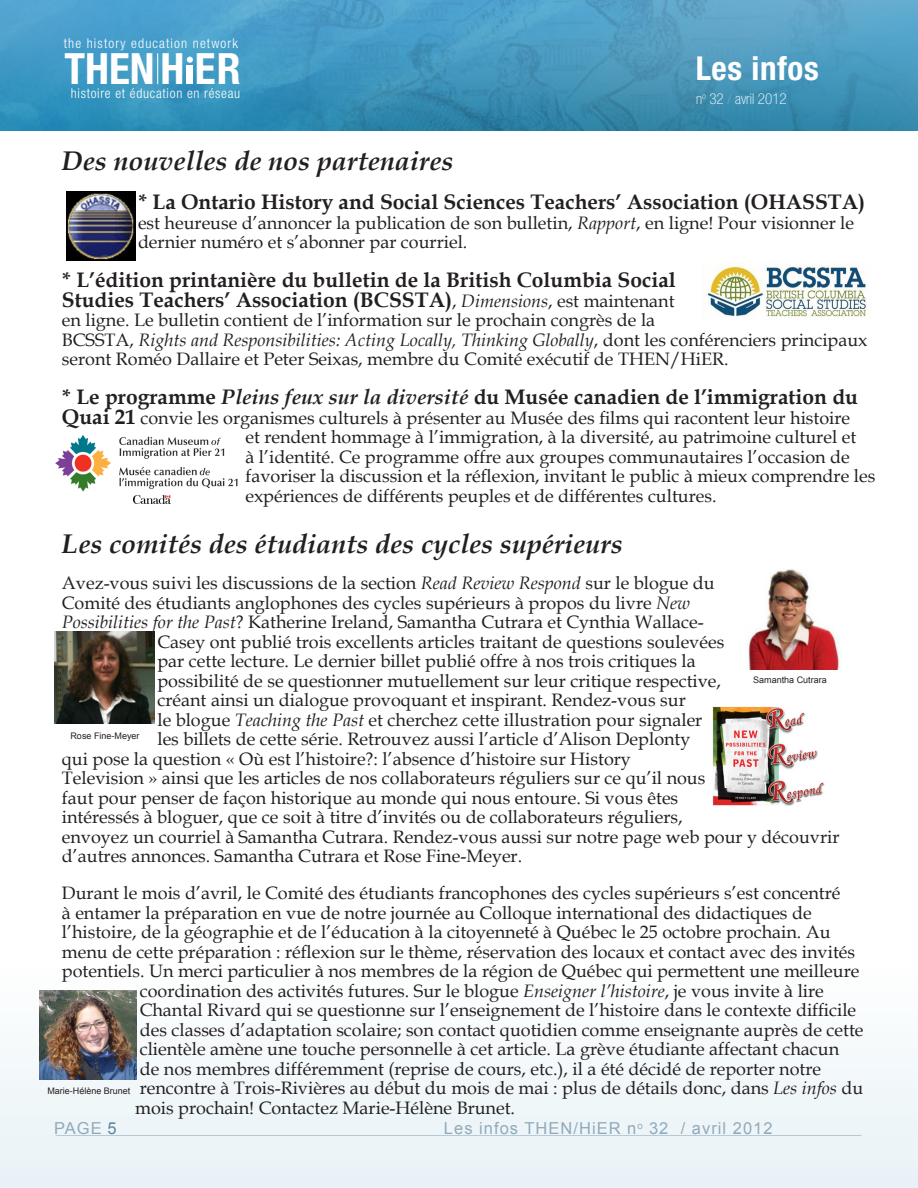
<style>
.page{position:relative;width:918px;height:1188px;background:#fff}
.page>*{position:absolute;margin:0;border:0;box-sizing:border-box;transform-origin:0 0}
.t1{font:700 condensed 43.2px "Helvetica Neue";color:#fff}
.t2{font:700 condensed 33px "Helvetica Neue";letter-spacing:.02em;color:#fff}
.t3{font:italic 700 27px "Book Antiqua";color:#231f20}
.t4{font:700 21px/19.5px "Book Antiqua";color:#231f20}
.t5{font:18px/19.5px "Book Antiqua";color:#231f20}
.t6{font:16.5px "Arial";letter-spacing:.06em;color:#91aabb}
.t7{font:100 condensed 15px "Helvetica Neue";color:#fff}
.t8{font:300 condensed 13.65px "Helvetica Neue";letter-spacing:.05em;color:#fff}
.t9{font:300 condensed 13.65px "Helvetica Neue";letter-spacing:.07em;color:#fff}
.t10{font:9px "Arial";color:#231f20}
.s1{color:#7fb3d1}
.s2{font-style:italic}
.s3{font-weight:400;font-size:18px}
.s4{font-weight:400;font-style:italic;font-size:18px}
.s5{font-weight:700;font-size:21px}
.s6{color:#5e849c}
</style>
<div class="page">
<div style="left:0;top:963px;width:918px;height:225px;background:#f2f7f9"></div>
<hr style="left:56px;top:1135px;width:805px;height:1px;background:#003b62">
<img style="left:0;top:0;width:918px;height:130px">
<hr style="left:157px;top:53px;width:1px;height:31px;background:#fff">
<div style="left:187px;top:66px;width:6px;height:18px;background:#fff"></div>
<svg style="left:187px;top:57px;width:6px;height:6px"></svg>
<img style="left:54px;top:632px;width:100px;height:91px">
<img style="left:747px;top:569px;width:93px;height:100px">
<img style="left:40px;top:990px;width:97px;height:89px">
<img style="left:66px;top:192px;width:69px;height:69px">
<img style="left:707px;top:262px;width:162px;height:55px">
<img style="left:55px;top:435px;width:183px;height:57px">
<img style="left:134px;top:495px;width:36px;height:9px">
<img style="left:712px;top:706px;width:113px;height:100px">
<p class="t9" style="left:64px;top:35px;width:176px">the history education network</p>
<p class="t8" style="left:71px;top:85px;width:171px">histoire et éducation en réseau</p>
<h1 class="t1" style="left:64px;top:43px;width:178px">THENH ER</h1>
<p class="t2" style="left:696px;top:48px;width:125px">Les infos</p>
<p class="t7" style="left:696px;top:90px;width:92px">n<sup>o</sup> 32 <span class="s1">/</span> avril 2012</p>
<p class="t3" style="left:62px;top:142px;width:393px">Des nouvelles de nos partenaires</p>
<p class="t4" style="left:138px;top:192px;width:729px">* La Ontario History and Social Sciences Teachers’ Association (OHASSTA)</p>
<p class="t5" style="left:138px;top:212px;width:718px">est heureuse d’annoncer la publication de son bulletin, <span class="s2">Rapport</span>, en ligne! Pour visionner le dernier numéro et s’abonner par courriel.</p>
<p class="t4" style="left:62px;top:270px;width:616px">* L’édition printanière du bulletin de la British Columbia Social<br>Studies Teachers’ Association (BCSSTA)<span class="s3">,</span> <span class="s4">Dimensions</span><span class="s3">, est maintenant</span></p>
<p class="t5" style="left:62px;top:310px;width:807px">en ligne. Le bulletin contient de l’information sur le prochain congrès de la<br>BCSSTA, <span class="s2">Rights and Responsibilities: Acting Locally, Thinking Globally</span>, dont les conférenciers principaux seront Roméo Dallaire et Peter Seixas, membre du Comité exécutif de THEN/HiER.</p>
<p class="t4" style="left:62px;top:387px;width:798px">* Le programme <span class="s2">Pleins feux sur la diversité</span> du Musée canadien de l’immigration du</p>
<p class="t5" style="left:245px;top:407px;width:631px;text-indent:-184px"><span class="s5">Quai 21</span> convie les organismes culturels à présenter au Musée des films qui racontent leur histoire<br>et rendent hommage à l’immigration, à la diversité, au patrimoine culturel et<br>à l’identité. Ce programme offre aux groupes communautaires l’occasion de favoriser la discussion et la réflexion, invitant le public à mieux comprendre les expériences de différents peuples et de différentes cultures.</p>
<p class="t3" style="left:62px;top:525px;width:562px">Les comités des étudiants des cycles supérieurs</p>
<p class="t5" style="left:62px;top:573px;width:654px">Avez-vous suivi les discussions de la section <span class="s2">Read Review Respond</span> sur le blogue du</p>
<p class="t5" style="left:62px;top:593px;width:630px">Comité des étudiants anglophones des cycles supérieurs à propos du livre <span class="s2">New</span></p>
<p class="t5" style="left:62px;top:612px;width:644px"><span class="s2">Possibilities for the Past</span>? Katherine Ireland, Samantha Cutrara et Cynthia Wallace-</p>
<p class="t5" style="left:157px;top:632px;width:568px">Casey ont publié trois excellents articles traitant de questions soulevées</p>
<p class="t5" style="left:157px;top:651px;width:540px">par cette lecture. Le dernier billet publié offre à nos trois critiques la</p>
<p class="t5" style="left:157px;top:671px;width:565px">possibilité de se questionner mutuellement sur leur critique respective,</p>
<p class="t5" style="left:157px;top:690px;width:530px">créant ainsi un dialogue provoquant et inspirant. Rendez-vous sur</p>
<p class="t5" style="left:157px;top:710px;width:546px">le blogue <span class="s2">Teaching the Past</span> et cherchez cette illustration pour signaler</p>
<p class="t5" style="left:157px;top:729px;width:535px">les billets de cette série. Retrouvez aussi l’article d’Alison Deplonty</p>
<p class="t5" style="left:62px;top:749px;width:571px">qui pose la question « Où est l’histoire?: l’absence d’histoire sur History</p>
<p class="t5" style="left:62px;top:768px;width:645px">Television » ainsi que les articles de nos collaborateurs réguliers sur ce qu’il nous</p>
<p class="t5" style="left:62px;top:788px;width:618px">faut pour penser de façon historique au monde qui nous entoure. Si vous êtes</p>
<p class="t5" style="left:62px;top:807px;width:622px">intéressés à bloguer, que ce soit à titre d’invités ou de collaborateurs réguliers,</p>
<p class="t5" style="left:62px;top:827px;width:779px">envoyez un courriel à Samantha Cutrara. Rendez-vous aussi sur notre page web pour y découvrir</p>
<p class="t5" style="left:62px;top:846px;width:462px">d’autres annonces. Samantha Cutrara et Rose Fine-Meyer.</p>
<p class="t5" style="left:62px;top:883px;width:780px">Durant le mois d’avril, le Comité des étudiants francophones des cycles supérieurs s’est concentré</p>
<p class="t5" style="left:62px;top:902px;width:751px">à entamer la préparation en vue de notre journée au Colloque international des didactiques de</p>
<p class="t5" style="left:62px;top:922px;width:770px">l’histoire, de la géographie et de l’éducation à la citoyenneté à Québec le 25 octobre prochain. Au</p>
<p class="t5" style="left:62px;top:941px;width:795px">menu de cette préparation : réflexion sur le thème, réservation des locaux et contact avec des invités</p>
<p class="t5" style="left:62px;top:961px;width:799px">potentiels. Un merci particulier à nos membres de la région de Québec qui permettent une meilleure</p>
<p class="t5" style="left:140px;top:980px;width:686px">coordination des activités futures. Sur le blogue <span class="s2">Enseigner l’histoire</span>, je vous invite à lire</p>
<p class="t5" style="left:140px;top:1000px;width:718px">Chantal Rivard qui se questionne sur l’enseignement de l’histoire dans le contexte difficile</p>
<p class="t5" style="left:140px;top:1019px;width:725px">des classes d’adaptation scolaire; son contact quotidien comme enseignante auprès de cette</p>
<p class="t5" style="left:140px;top:1039px;width:701px">clientèle amène une touche personnelle à cet article. La grève étudiante affectant chacun</p>
<p class="t5" style="left:140px;top:1058px;width:683px">de nos membres différemment (reprise de cours, etc.), il a été décidé de reporter notre</p>
<p class="t5" style="left:140px;top:1078px;width:725px">rencontre à Trois-Rivières au début du mois de mai : plus de détails donc, dans <span class="s2">Les infos</span> du</p>
<p class="t5" style="left:135px;top:1097px;width:381px">mois prochain! Contactez Marie-Hélène Brunet.</p>
<p class="t10" style="left:753px;top:674px;width:75px">Samantha Cutrara</p>
<p class="t10" style="left:70px;top:729px;width:71px">Rose Fine-Meyer</p>
<p class="t10" style="left:47px;top:1085px;width:85px">Marie-Hélène Brunet</p>
<p class="t6" style="left:54px;top:1117px;width:64px">PAGE <span class="s6">5</span></p>
<p class="t6" style="left:444px;top:1117px;width:330px">Les infos THEN/HiER n<sup>o</sup> 32 / avril 2012</p>
</div>
